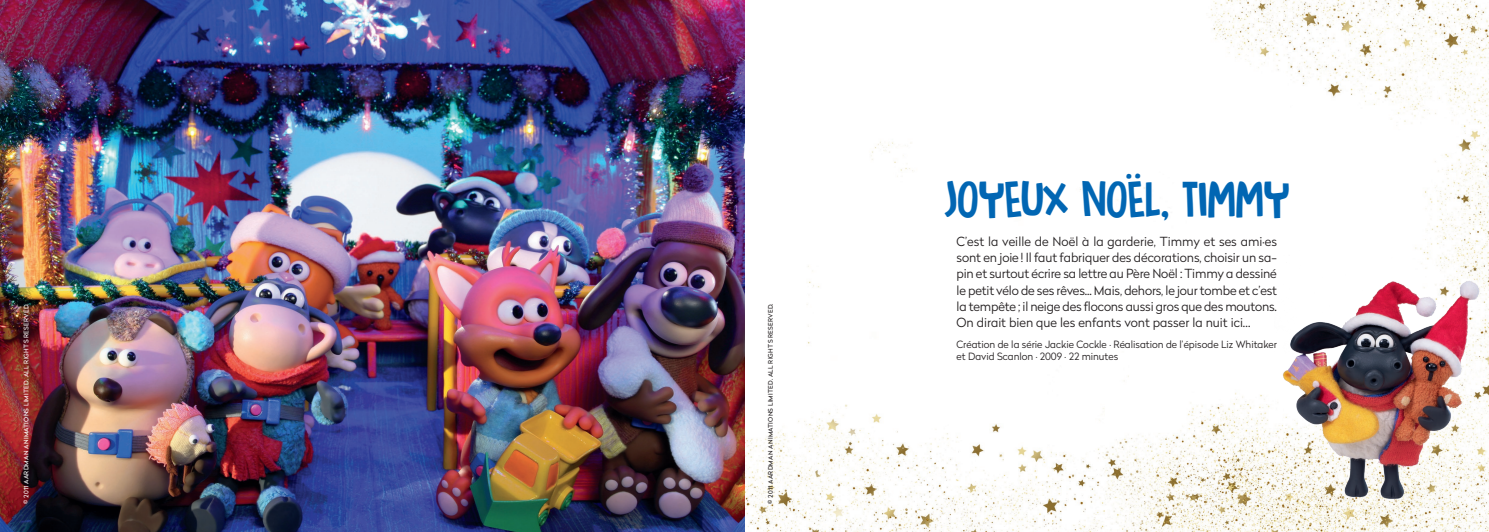
<style>
.page{position:relative;width:1489px;height:532px;background:#fff}
.page>*{position:absolute;margin:0;border:0;box-sizing:border-box;transform-origin:0 0}
.t1{font:45px "Butterfly Ball";letter-spacing:-.02em;color:#0166b3}
.t2{font:300 12.5px/16.2px "Radikal";color:#231f20;text-align:justify}
.t3{font:300 10px/12px "Radikal";color:#231f20}
.t4{font:6.25px "Radikal";letter-spacing:.04em;color:#fff}
.t5{font:6.25px "Radikal";letter-spacing:.04em;color:#231f20}
</style>
<div class="page">
<img style="left:0;top:0;width:1488px;height:531px">
<img style="left:1274px;top:248px;width:214px;height:266px">
<p class="t4" style="left:22px;top:503px;width:201px;rotate:-90deg">© 2011 AARDMAN ANIMATIONS LIMITED. ALL RIGHTS RESERVED.</p>
<p class="t5" style="left:766px;top:503px;width:201px;rotate:-90deg">© 2011 AARDMAN ANIMATIONS LIMITED. ALL RIGHTS RESERVED.</p>
<h1 class="t1" style="left:943px;top:166px;width:348px">JOYEUX NOËL, TIMMY</h1>
<p class="t2" style="left:956px;top:233px;width:322px">C’est la veille de Noël à la garderie, Timmy et ses ami·es sont en joie! Il faut fabriquer des décorations, choisir un sa&shy;pin et surtout écrire sa lettre au Père Noël : Timmy a dessiné le petit vélo de ses rêves... Mais, dehors, le jour tombe et c’est la tempête ; il neige des flocons aussi gros que des moutons.<br>On dirait bien que les enfants vont passer la nuit ici…</p>
<p class="t3" style="left:956px;top:338px;width:322px">Création de la série Jackie Cockle · Réalisation de l’épisode Liz Whitaker et David Scanlon · 2009 · 22 minutes</p>
</div>
